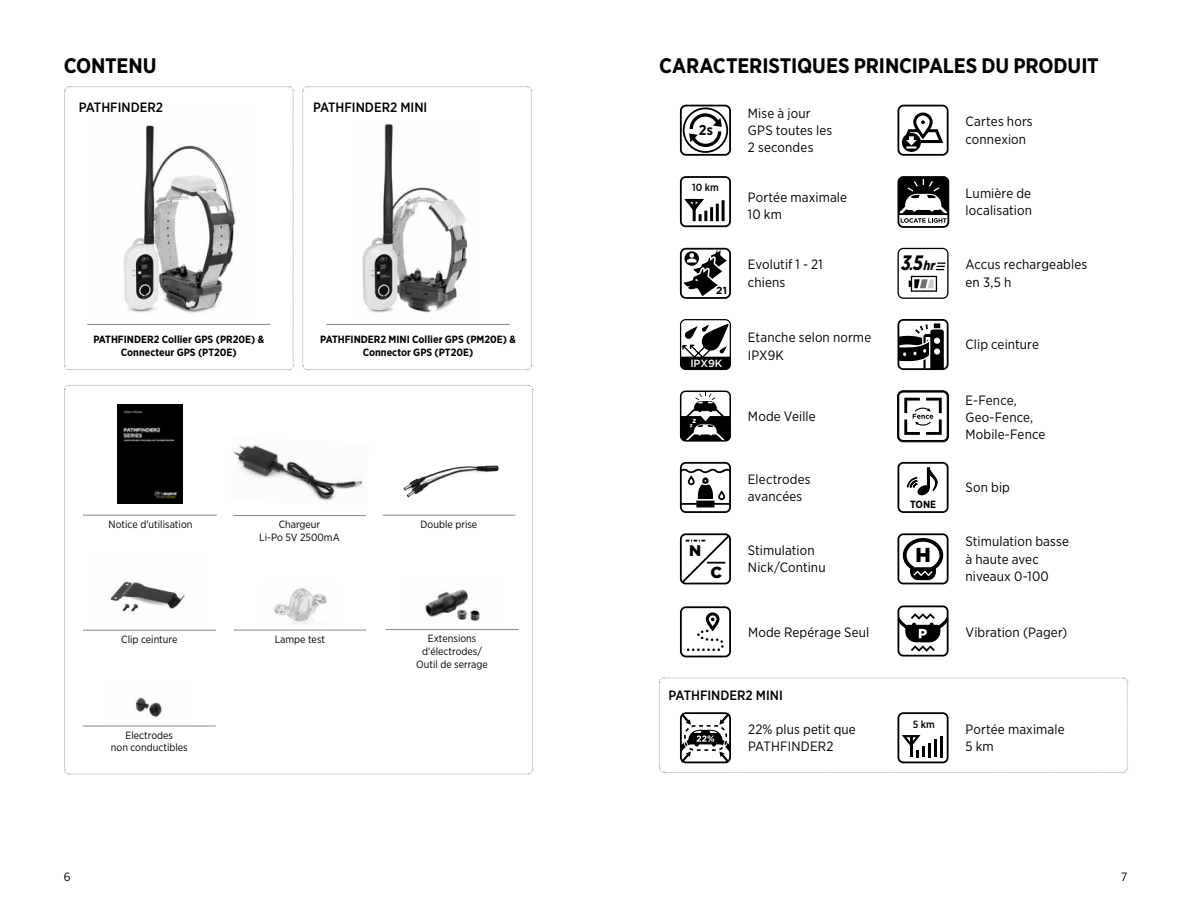
<style>
.page{position:relative;width:1191px;height:919px;background:#fff}
.page>*{position:absolute;margin:0;border:0;box-sizing:border-box;transform-origin:0 0}
.t1{font:700 21px "Gotham Narrow";letter-spacing:-.005em;color:#000}
.t2{font:italic 700 20.85px "Gotham Narrow";color:#000;scale:.9 1}
.t3{font:900 20.25px "Gotham";color:#000}
.t4{font:900 16.05px "Gotham";color:#000}
.t5{font:900 15.3px "Gotham";color:#000}
.t6{font:700 14.25px "Gotham Narrow";color:#000}
.t7{font:13.5px/17.2px "Gotham Narrow";letter-spacing:.01em;color:#000}
.t8{font:500 13.5px "Gotham Narrow";color:#000}
.t9{font:12px "Gotham Narrow";color:#000}
.t10{font:10.5px/12.8px "Gotham Narrow";color:#000;text-align:center}
.t11{font:700 10.5px/12.8px "Gotham Narrow";color:#000;text-align:center}
.t12{font:500 10.35px "Gotham Narrow";color:#000}
.t13{font:500 10.35px "Gotham";color:#fff}
.t14{font:700 10.35px "Gotham Narrow";color:#000}
.t15{font:700 10.2px "Gotham";color:#000}
.s1{font-size:15.3px}
.s2{font-size:13.2px}
</style>
<div class="page">
<svg style="left:679px;top:104px;width:52px;height:52px"></svg>
<div style="left:897px;top:105px;width:51px;height:51px;border:2px solid #000;border-radius:5px"></div>
<svg style="left:902px;top:112px;width:42px;height:40px"></svg>
<div style="left:680px;top:606px;width:51px;height:51px;border:2px solid #000;border-radius:5px"></div>
<svg style="left:687px;top:612px;width:37px;height:39px"></svg>
<div style="left:680px;top:319px;width:51px;height:51px;border:1px solid #000;border-radius:5px"></div>
<svg style="left:680px;top:324px;width:50px;height:45px"></svg>
<div style="left:680px;top:248px;width:51px;height:51px;border:2px solid #000;border-radius:5px"></div>
<svg style="left:684px;top:250px;width:43px;height:46px"></svg>
<svg style="left:897px;top:248px;width:51px;height:51px"></svg>
<svg style="left:897px;top:319px;width:52px;height:52px"></svg>
<svg style="left:679px;top:461px;width:52px;height:52px"></svg>
<svg style="left:897px;top:461px;width:52px;height:52px"></svg>
<hr style="left:927px;top:467px;width:3px;height:21px;background:#000">
<svg style="left:680px;top:533px;width:51px;height:51px"></svg>
<svg style="left:902px;top:538px;width:42px;height:42px"></svg>
<div style="left:897px;top:533px;width:51px;height:51px;border:2px solid #000;border-radius:5px"></div>
<div style="left:897px;top:605px;width:51px;height:51px;border:2px solid #000;border-radius:5px"></div>
<svg style="left:898px;top:612px;width:49px;height:41px"></svg>
<svg style="left:897px;top:390px;width:52px;height:52px"></svg>
<div style="left:680px;top:390px;width:51px;height:51px;border:2px solid #000;border-radius:5px"></div>
<svg style="left:680px;top:392px;width:50px;height:49px"></svg>
<svg style="left:64px;top:86px;width:230px;height:284px"></svg>
<svg style="left:302px;top:86px;width:230px;height:284px"></svg>
<svg style="left:64px;top:384px;width:469px;height:390px"></svg>
<hr style="left:83px;top:515px;width:134px;height:1px;background:#898989">
<img style="left:118px;top:404px;width:64px;height:99px">
<svg style="left:897px;top:176px;width:53px;height:52px"></svg>
<div style="left:680px;top:176px;width:51px;height:51px;border:2px solid #000;border-radius:5px"></div>
<svg style="left:681px;top:196px;width:44px;height:28px"></svg>
<svg style="left:659px;top:677px;width:469px;height:96px"></svg>
<hr style="left:940px;top:736px;width:2px;height:21px;background:#000">
<h1 class="t1" style="left:64px;top:52px;width:94px">CONTENU</h1>
<p class="t8" style="left:79px;top:98px;width:86px">PATHFINDER2</p>
<p class="t8" style="left:313px;top:98px;width:116px">PATHFINDER2 MINI</p>
<p class="t11" style="left:93px;top:332px;width:172px">PATHFINDER2 Collier GPS (PR20E) &amp;<br>Connecteur GPS (PT20E)</p>
<p class="t11" style="left:320px;top:332px;width:197px">PATHFINDER2 MINI Collier GPS (PM20E) &amp;<br>Connector GPS (PT20E)</p>
<p class="t10" style="left:109px;top:517px;width:85px">Notice d'utilisation</p>
<p class="t10" style="left:121px;top:632px;width:58px">Clip ceinture</p>
<p class="t10" style="left:111px;top:728px;width:78px">Electrodes<br>non conductibles</p>
<p class="t10" style="left:259px;top:517px;width:82px">Chargeur<br>Li-Po 5V 2500mA</p>
<p class="t10" style="left:420px;top:517px;width:58px">Double prise</p>
<p class="t10" style="left:275px;top:632px;width:52px">Lampe test</p>
<p class="t10" style="left:416px;top:632px;width:73px">Extensions d'électrodes/<br>Outil de serrage</p>
<h1 class="t1" style="left:659px;top:52px;width:441px">CARACTERISTIQUES PRINCIPALES DU PRODUIT</h1>
<p class="t7" style="left:748px;top:104px;width:86px">Mise à jour<br>GPS toutes les<br>2 secondes</p>
<p class="t7" style="left:965px;top:113px;width:69px">Cartes hors connexion</p>
<p class="t6" style="left:699px;top:121px;width:16px">2s</p>
<p class="t12" style="left:692px;top:181px;width:28px">10 km</p>
<p class="t15" style="left:716px;top:284px;width:12px">21</p>
<p class="t13" style="left:690px;top:356px;width:34px">IPX9K</p>
<p class="t7" style="left:748px;top:188px;width:101px">Portée maximale<br>10 km</p>
<p class="t7" style="left:748px;top:256px;width:76px">Evolutif 1 - 21 chiens</p>
<p class="t7" style="left:748px;top:329px;width:125px">Etanche selon norme<br>IPX9K</p>
<p class="t7" style="left:748px;top:407px;width:69px">Mode Veille</p>
<p class="t7" style="left:748px;top:470px;width:64px">Electrodes avancées</p>
<h2 class="t2" style="left:901px;top:249px;width:39px">3<span class="s1">.</span>5<span class="s2">hr</span></h2>
<p class="t14" style="left:910px;top:497px;width:28px">TONE</p>
<p class="t5" style="left:689px;top:540px;width:14px">N</p>
<h3 class="t3" style="left:915px;top:541px;width:17px">H</h3>
<p class="t7" style="left:748px;top:541px;width:79px">Stimulation<br>Nick/Continu</p>
<p class="t4" style="left:710px;top:561px;width:13px">C</p>
<p class="t7" style="left:748px;top:623px;width:123px">Mode Repérage Seul</p>
<p class="t8" style="left:668px;top:686px;width:116px">PATHFINDER2 MINI</p>
<p class="t7" style="left:965px;top:184px;width:68px">Lumière de localisation</p>
<p class="t7" style="left:965px;top:256px;width:123px">Accus rechargeables en 3,5 h</p>
<p class="t7" style="left:965px;top:335px;width:75px">Clip ceinture</p>
<p class="t7" style="left:965px;top:391px;width:81px">E-Fence,<br>Geo-Fence,<br>Mobile-Fence</p>
<p class="t7" style="left:965px;top:478px;width:46px">Son bip</p>
<p class="t7" style="left:965px;top:532px;width:105px">Stimulation basse à haute avec niveaux 0-100</p>
<p class="t7" style="left:965px;top:623px;width:103px">Vibration (Pager)</p>
<p class="t12" style="left:913px;top:717px;width:23px">5 km</p>
<p class="t7" style="left:748px;top:720px;width:109px">22% plus petit que<br>PATHFINDER2</p>
<p class="t7" style="left:965px;top:720px;width:101px">Portée maximale<br>5 km</p>
<p class="t9" style="left:64px;top:868px;width:8px">6</p>
<p class="t9" style="left:1121px;top:868px;width:8px">7</p>
</div>
